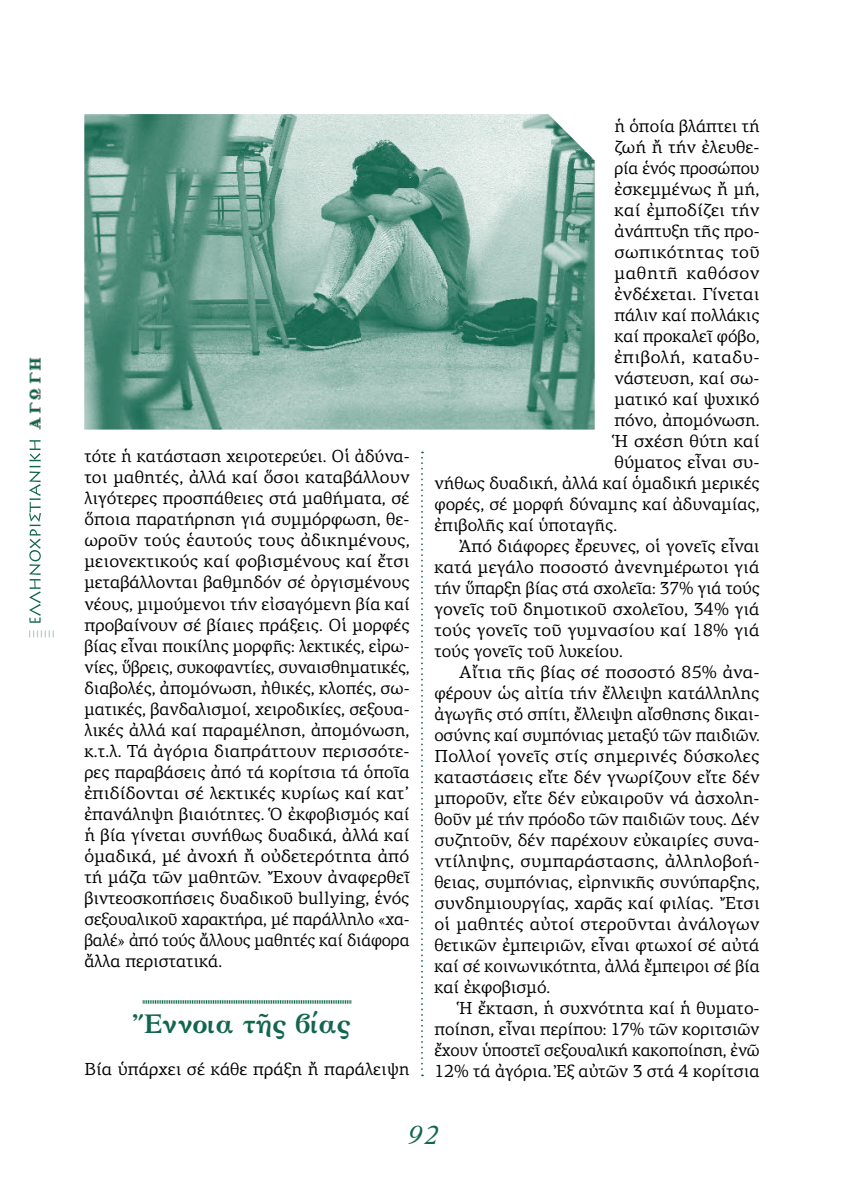
<style>
.page{position:relative;width:844px;height:1191px;background:#fff}
.page>*{position:absolute;margin:0;border:0;box-sizing:border-box;transform-origin:0 0}
.t1{font:700 28px "Katsoulidis";letter-spacing:-.01em;color:#12664d}
.t2{font:italic 28px "Katsoulidis";color:#12664d}
.t3{font:17.5px/21px "PF Agora Serif Pro";color:#000;text-align:justify}
.t4{font:17.5px "PF Agora Serif Pro";letter-spacing:.025em;color:#000}
.t5{font:17.5px "PF Agora Serif Pro";letter-spacing:.04em;color:#000}
</style>
<div class="page">
<svg style="left:29px;top:358px;width:12px;height:71px"></svg>
<svg style="left:29px;top:440px;width:12px;height:183px"></svg>
<svg style="left:29px;top:630px;width:25px;height:7px"></svg>
<svg style="left:143px;top:1000px;width:208px;height:3px"></svg>
<svg style="left:421px;top:451px;width:2px;height:625px"></svg>
<img style="left:84px;top:114px;width:510px;height:315px">
<p class="t3" style="left:84px;top:446px;width:327px">τότε ἡ κατάσταση χειροτερεύει. Οἱ ἀδύνα&shy;τοι μαθητές, ἀλλά καί ὅσοι καταβάλλουν λιγότερες προσπάθειες στά μαθήματα, σέ ὅποια παρατήρηση γιά συμμόρφωση, θε&shy;ωροῦν τούς ἑαυτούς τους ἀδικημένους, μειονεκτικούς καί φοβισμένους καί ἔτσι μεταβάλλονται βαθμηδόν σέ ὀργισμένους νέους, μιμούμενοι τήν εἰσαγόμενη βία καί προβαίνουν σέ βίαιες πράξεις. Οἱ μορφές βίας εἶναι ποικίλης μορφῆς: λεκτικές, εἰρω&shy;νίες, ὕβρεις, συκοφαντίες, συναισθηματικές, διαβολές, ἀπομόνωση, ἠθικές, κλοπές, σω&shy;ματικές, βανδαλισμοί, χειροδικίες, σεξουα&shy;λικές ἀλλά καί παραμέληση, ἀπομόνωση, κ.τ.λ. Τά ἀγόρια διαπράττουν περισσότε&shy;ρες παραβάσεις ἀπό τά κορίτσια τά ὁποῖα ἐπιδίδονται σέ λεκτικές κυρίως καί κατ’ ἐπανάληψη βιαιότητες. Ὁ ἐκφοβισμός καί ἡ βία γίνεται συνήθως δυαδικά, ἀλλά καί ὁμαδικά, μέ ἀνοχή ἤ οὐδετερότητα ἀπό τή μάζα τῶν μαθητῶν. Ἔχουν ἀναφερθεῖ βιντεοσκοπήσεις δυαδικοῦ bullying, ἑνός σεξουαλικοῦ χαρακτήρα, μέ παράλληλο «χα&shy;βαλέ» ἀπό τούς ἄλλους μαθητές καί διάφορα ἄλλα περιστατικά.</p>
<h1 class="t1" style="left:143px;top:1003px;width:210px">Ἔννοια τῆς βίας</h1>
<p class="t3" style="left:84px;top:1059px;width:327px">Βία ὑπάρχει σέ κάθε πράξη ἤ παράλειψη</p>
<p class="t3" style="left:614px;top:115px;width:147px">ἡ ὁποία βλάπτει τή</p>
<p class="t3" style="left:614px;top:136px;width:147px">ζωή ἤ τήν ἐλευθε-</p>
<p class="t3" style="left:614px;top:157px;width:146px">ρία ἑνός προσώπου</p>
<p class="t3" style="left:614px;top:178px;width:146px">ἐσκεμμένως ἤ μή,</p>
<p class="t3" style="left:614px;top:199px;width:147px">καί ἐμποδίζει τήν</p>
<p class="t3" style="left:614px;top:220px;width:147px">ἀνάπτυξη τῆς προ-</p>
<p class="t4" style="left:614px;top:241px;width:147px">σωπικότητας τοῦ</p>
<p class="t5" style="left:614px;top:262px;width:147px">μαθητῆ καθόσον</p>
<p class="t3" style="left:614px;top:283px;width:146px">ἐνδέχεται. Γίνεται</p>
<p class="t3" style="left:614px;top:304px;width:146px">πάλιν καί πολλάκις</p>
<p class="t3" style="left:614px;top:325px;width:147px">καί προκαλεῖ φόβο,</p>
<p class="t4" style="left:614px;top:346px;width:147px">ἐπιβολή, καταδυ-</p>
<p class="t3" style="left:614px;top:367px;width:147px">νάστευση, καί σω-</p>
<p class="t3" style="left:614px;top:388px;width:146px">ματικό καί ψυχικό</p>
<p class="t3" style="left:614px;top:409px;width:146px">πόνο, ἀπομόνωση.</p>
<p class="t3" style="left:614px;top:430px;width:146px">Ἡ σχέση θύτη καί</p>
<p class="t3" style="left:614px;top:451px;width:147px">θύματος εἶναι συ-</p>
<p class="t3" style="left:434px;top:472px;width:326px">νήθως δυαδική, ἀλλά καί ὁμαδική μερικές</p>
<p class="t3" style="left:434px;top:493px;width:326px">φορές, σέ μορφή δύναμης καί ἀδυναμίας,</p>
<p class="t3" style="left:434px;top:514px;width:184px">ἐπιβολῆς καί ὑποταγῆς.</p>
<p class="t3" style="left:459px;top:535px;width:302px">Ἀπό διάφορες ἔρευνες, οἱ γονεῖς εἶναι</p>
<p class="t3" style="left:434px;top:556px;width:326px">κατά μεγάλο ποσοστό ἀνενημέρωτοι γιά</p>
<p class="t3" style="left:434px;top:577px;width:327px">τήν ὕπαρξη βίας στά σχολεῖα: 37% γιά τούς</p>
<p class="t3" style="left:434px;top:598px;width:326px">γονεῖς τοῦ δημοτικοῦ σχολεῖου, 34% γιά</p>
<p class="t3" style="left:434px;top:619px;width:326px">τούς γονεῖς τοῦ γυμνασίου καί 18% γιά</p>
<p class="t3" style="left:434px;top:640px;width:190px">τούς γονεῖς τοῦ λυκείου.</p>
<p class="t3" style="left:459px;top:661px;width:302px">Αἴτια τῆς βίας σέ ποσοστό 85% ἀνα-</p>
<p class="t3" style="left:434px;top:682px;width:326px">φέρουν ὡς αἰτία τήν ἔλλειψη κατάλληλης</p>
<p class="t3" style="left:434px;top:703px;width:326px">ἀγωγῆς στό σπίτι, ἔλλειψη αἴσθησης δικαι-</p>
<p class="t3" style="left:434px;top:724px;width:327px">οσύνης καί συμπόνιας μεταξύ τῶν παιδιῶν.</p>
<p class="t3" style="left:434px;top:745px;width:326px">Πολλοί γονεῖς στίς σημερινές δύσκολες</p>
<p class="t3" style="left:434px;top:766px;width:327px">καταστάσεις εἴτε δέν γνωρίζουν εἴτε δέν</p>
<p class="t3" style="left:434px;top:787px;width:326px">μποροῦν, εἴτε δέν εὐκαιροῦν νά ἀσχολη-</p>
<p class="t3" style="left:434px;top:808px;width:326px">θοῦν μέ τήν πρόοδο τῶν παιδιῶν τους. Δέν</p>
<p class="t3" style="left:434px;top:829px;width:326px">συζητοῦν, δέν παρέχουν εὐκαιρίες συνα-</p>
<p class="t3" style="left:434px;top:850px;width:326px">ντίληψης, συμπαράστασης, ἀλληλοβοή-</p>
<p class="t3" style="left:434px;top:871px;width:326px">θειας, συμπόνιας, εἰρηνικῆς συνύπαρξης,</p>
<p class="t3" style="left:434px;top:892px;width:327px">συνδημιουργίας, χαρᾶς καί φιλίας. Ἔτσι</p>
<p class="t3" style="left:434px;top:913px;width:326px">οἱ μαθητές αὐτοί στεροῦνται ἀνάλογων</p>
<p class="t3" style="left:434px;top:934px;width:326px">θετικῶν ἐμπειριῶν, εἶναι φτωχοί σέ αὐτά</p>
<p class="t3" style="left:434px;top:955px;width:327px">καί σέ κοινωνικότητα, ἀλλά ἔμπειροι σέ βία</p>
<p class="t3" style="left:434px;top:976px;width:117px">καί ἐκφοβισμό.</p>
<p class="t3" style="left:459px;top:997px;width:302px">Ἡ ἔκταση, ἡ συχνότητα καί ἡ θυματο-</p>
<p class="t3" style="left:434px;top:1018px;width:327px">ποίηση, εἶναι περίπου: 17% τῶν κοριτσιῶν</p>
<p class="t3" style="left:434px;top:1039px;width:326px">ἔχουν ὑποστεῖ σεξουαλική κακοποίηση, ἐνῶ</p>
<p class="t3" style="left:434px;top:1060px;width:326px">12% τά ἀγόρια. Ἐξ αὐτῶν 3 στά 4 κορίτσια</p>
<h1 class="t2" style="left:406px;top:1115px;width:33px">92</h1>
</div>
